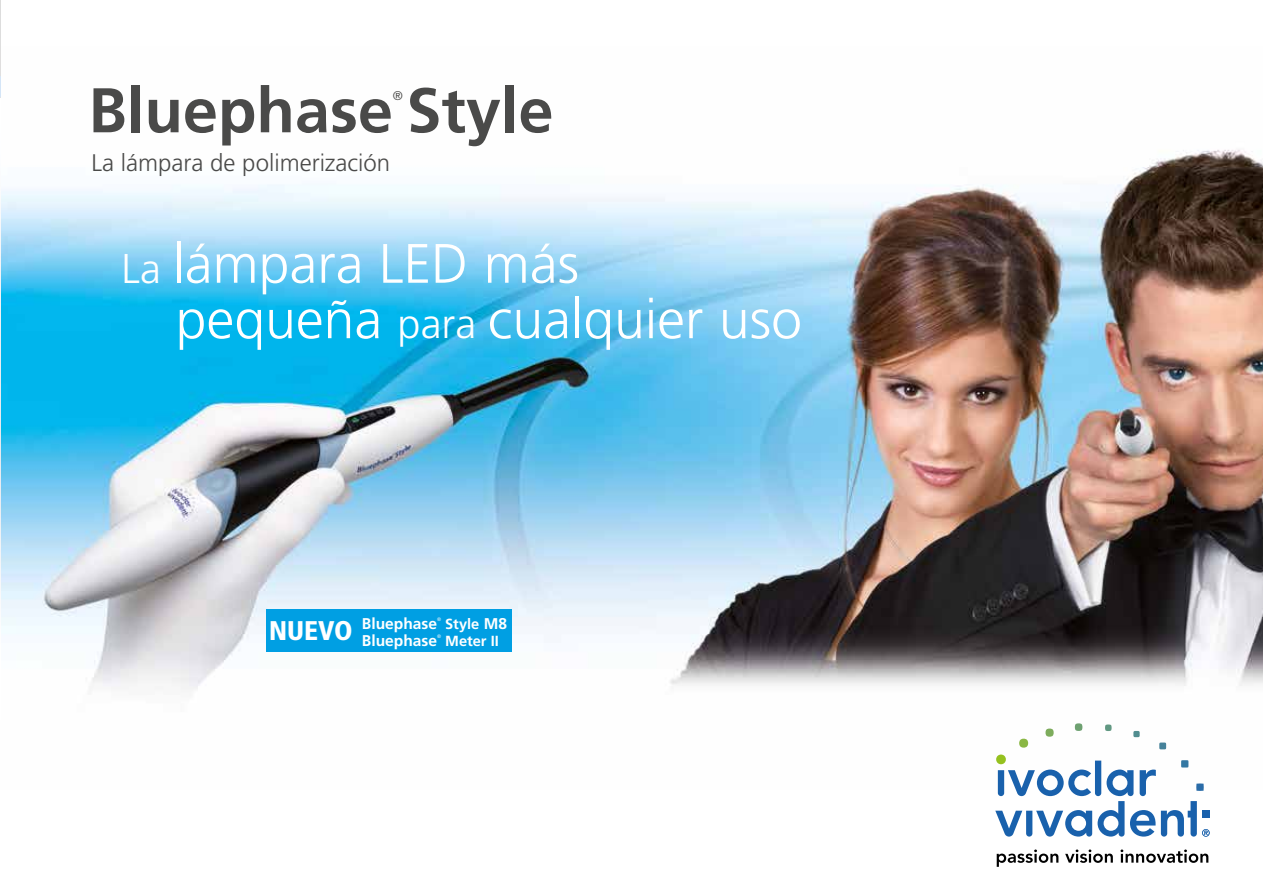
<style>
.page{position:relative;width:1263px;height:893px;background:#fff}
.page>*{position:absolute;margin:0;border:0;box-sizing:border-box;transform-origin:0 0}
.t1{font:700 63px "Frutiger";color:#4a4a49}
.t2{font:300 55.5px/55.5px "Frutiger";color:#fff}
.t3{font:300 24px "Frutiger";color:#4a4a49}
.t4{font:700 15.6px "Frutiger";color:#fff}
.t5{font:700 14.7px "Frutiger";color:#fff}
.t6{font:300 12.6px "Frutiger";color:#4a4a49}
.t7{font:300 5.1px "Frutiger";color:#fff}
.s1{font-size:41.55px}
.s2{font-weight:900;font-stretch:condensed;font-size:27px}
.s3{font-size:15.6px}
</style>
<div class="page">
<img style="left:1px;top:149px;width:1262px;height:541px">
<svg style="left:995px;top:723px;width:214px;height:114px"></svg>
<svg style="left:997px;top:849px;width:61px;height:18px"></svg>
<svg style="left:1065px;top:849px;width:48px;height:14px"></svg>
<svg style="left:1120px;top:849px;width:88px;height:14px"></svg>
<div style="left:266px;top:609px;width:246px;height:43px;background:#009fe3"></div>
<img style="left:0;top:97px;width:1px;height:480px">
<img style="left:0;top:0;width:1px;height:97px">
<p class="t1" style="left:88px;top:73px;width:467px">Bluephase Style</p>
<p class="t6" style="left:393px;top:88px;width:12px">®</p>
<p class="t3" style="left:92px;top:149px;width:300px">La lámpara de polimerización</p>
<p class="t2" style="left:176px;top:237px;width:628px;text-indent:-54px"><span class="s1">La</span> lámpara LED más<br>pequeña <span class="s1">para</span> cualquier uso</p>
<p class="t4" style="left:269px;top:614px;width:169px"><span class="s2">NUEVO</span> Bluephase</p>
<p class="t7" style="left:437px;top:616px;width:6px">®</p>
<p class="t5" style="left:445px;top:615px;width:64px">Style <span class="s3">M8</span></p>
<p class="t4" style="left:362px;top:631px;width:77px">Bluephase</p>
<p class="t7" style="left:437px;top:633px;width:6px">®</p>
<p class="t5" style="left:445px;top:632px;width:55px">Meter II</p>
</div>
